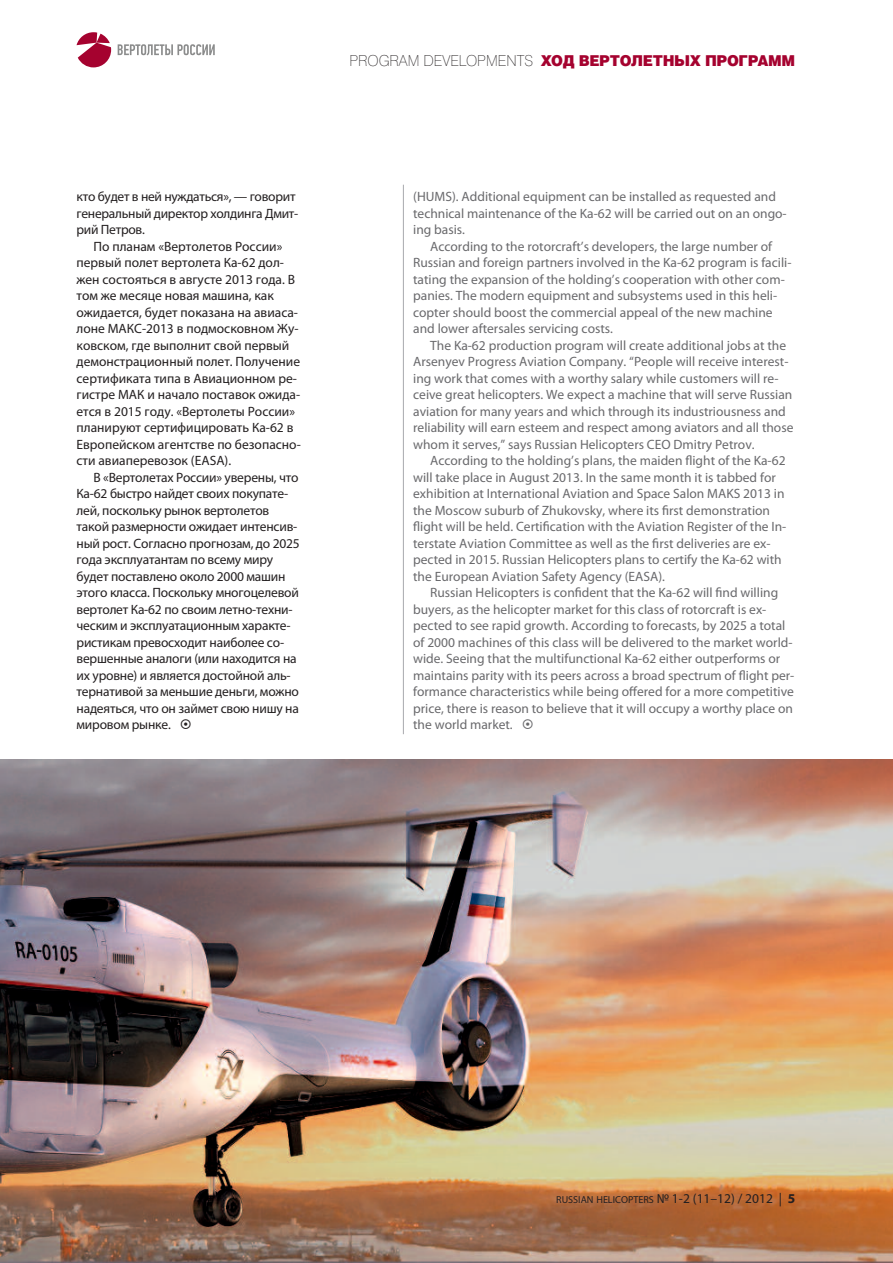
<style>
.page{position:relative;width:893px;height:1263px;background:#fff}
.page>*{position:absolute;margin:0;border:0;box-sizing:border-box;transform-origin:0 0}
.t1{font:15px "Helios Black C";letter-spacing:-.025em;color:#a5022f;scale:.95 1}
.t2{font:13.5px/16.5px "Myriad Pro";color:#69696c}
.t3{font:13.5px/16.5px "Myriad Pro";letter-spacing:-.015em;color:#231f20}
.t4{font:10.2px "Myriad Pro";color:#231f20}
.s1{font-family:"Helios Thin C";color:#231f20}
.s2{font-size:13.5px}
.s3{font-weight:700;font-size:13.5px}
</style>
<div class="page">
<img style="left:0;top:760px;width:893px;height:503px">
<svg style="left:118px;top:44px;width:97px;height:11px"></svg>
<svg style="left:77px;top:32px;width:34px;height:35px"></svg>
<hr style="left:403px;top:185px;width:1px;height:549px;background:#a8a9ad">
<p class="t3" style="left:77px;top:189px;width:223px">кто будет в ней нуждаться», — говорит генеральный директор холдинга Дмит&shy;рий Петров.</p>
<p class="t3" style="left:77px;top:239px;width:226px;text-indent:17px">По планам «Вертолетов России» первый полет вертолета Ка-62 дол&shy;жен состояться в августе 2013 года. В том же месяце новая машина, как ожидается, будет показана на авиаса&shy;лоне МАКС-2013 в подмосковном Жу&shy;ковском, где выполнит свой первый демонстрационный полет. Получение сертификата типа в Авиационном ре&shy;гистре МАК и начало поставок ожида&shy;ется в 2015 году. «Вертолеты России» планируют сертифицировать Ка-62 в европейском агентстве по безопасно&shy;сти авиаперевозок (EASA).</p>
<p class="t3" style="left:77px;top:470px;width:225px;text-indent:17px">В «Вертолетах России» уверены, что Ка-62 быстро найдет своих покупате&shy;лей, поскольку рынок вертолетов такой размерности ожидает интенсив&shy;ный рост. Согласно прогнозам, до 2025 года эксплуатантам по всему миру будет поставлено около 2000 машин этого класса. Поскольку многоцелевой вертолет Ка-62 по своим летно-техни&shy;ческим и эксплуатационным характе&shy;ристикам превосходит наиболее со&shy;вершенные аналоги (или находится на их уровне) и является достойной аль&shy;тернативой за меньшие деньги, можно надеяться, что он займет свою нишу на мировом рынке.</p>
<p class="t1" style="left:349px;top:56px;width:471px"><span class="s1">PROGRAM DEVELOPMENTS</span> ХОД ВЕРТОЛЕТНЫХ ПРОГРАММ</p>
<p class="t2" style="left:413px;top:189px;width:375px">(HUMS). Additional equipment can be installed as requested and technical maintenance of the Ka-62 will be carried out on an ongo&shy;ing basis.</p>
<p class="t2" style="left:413px;top:239px;width:380px;text-indent:17px">According to the rotorcraft’s developers, the large number of Russian and foreign partners involved in the Ka-62 program is facili&shy;tating the expansion of the holding’s cooperation with other com&shy;panies. The modern equipment and subsystems used in this heli&shy;copter should boost the commercial appeal of the new machine and lower aftersales servicing costs.</p>
<p class="t2" style="left:413px;top:338px;width:382px;text-indent:17px">The Ka-62 production program will create additional jobs at the Arsenyev Progress Aviation Company. “People will receive interest&shy;ing work that comes with a worthy salary while customers will re&shy;ceive great helicopters. We expect a machine that will serve Russian aviation for many years and which through its industriousness and reliability will earn esteem and respect among aviators and all those whom it serves,” says Russian Helicopters CEO Dmitry Petrov.</p>
<p class="t2" style="left:413px;top:453px;width:375px;text-indent:17px">According to the holding’s plans, the maiden flight of the Ka-62 will take place in August 2013. In the same month it is tabbed for exhibition at International Aviation and Space Salon MAKS 2013 in the Moscow suburb of Zhukovsky, where its first demonstration flight will be held. Certification with the Aviation Register of the In&shy;terstate Aviation Committee as well as the first deliveries are ex&shy;pected in 2015. Russian Helicopters plans to certify the Ka-62 with the European Aviation Safety Agency (EASA).</p>
<p class="t2" style="left:413px;top:585px;width:383px;text-indent:17px">Russian Helicopters is confident that the Ka-62 will find willing buyers, as the helicopter market for this class of rotorcraft is ex&shy;pected to see rapid growth. According to forecasts, by 2025 a total of 2000 machines of this class will be delivered to the market world&shy;wide. Seeing that the multifunctional Ka-62 either outperforms or maintains parity with its peers across a broad spectrum of flight per&shy;formance characteristics while being offered for a more competitive price, there is reason to believe that it will occupy a worthy place on the world market.</p>
<p class="t4" style="left:556px;top:1195px;width:240px">RUSSIAN HELICOPTERS <span class="s2">№ 1-2 (11–12) / 2012 |</span> <span class="s3">5</span></p>
</div>
